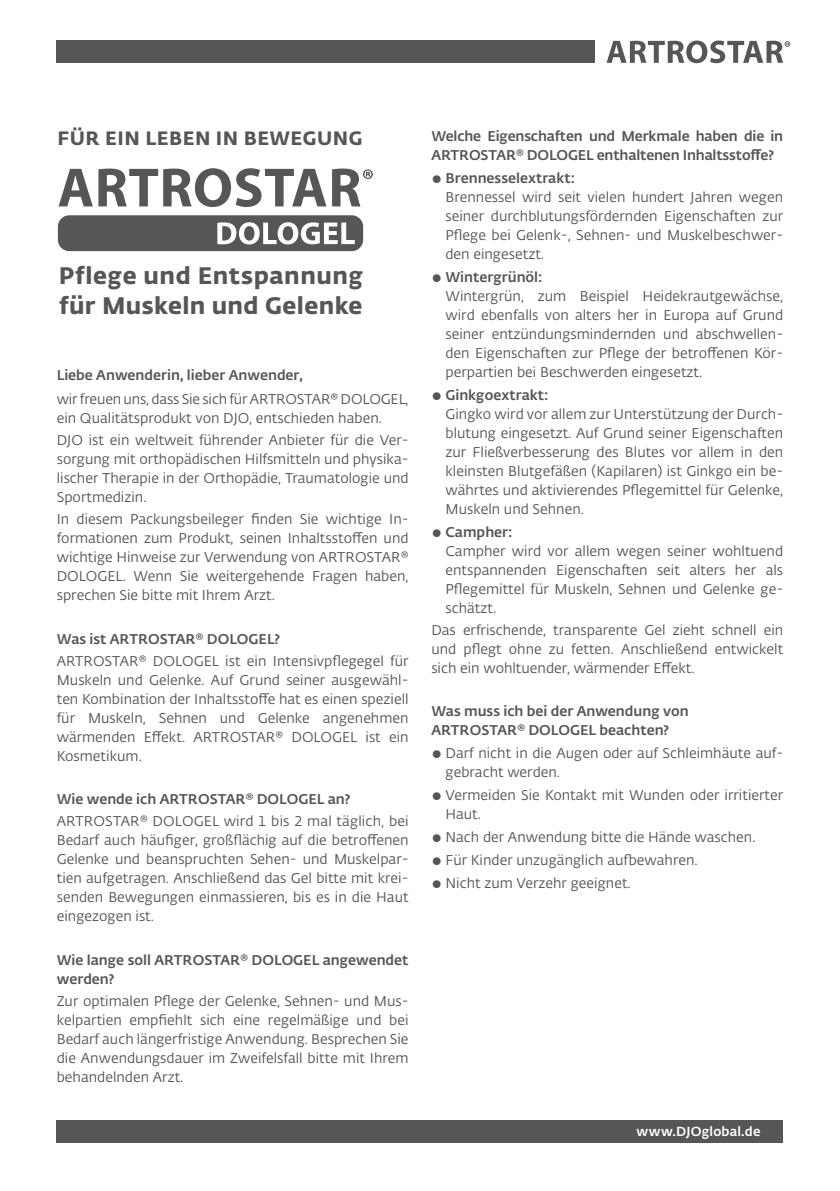
<style>
.page{position:relative;width:840px;height:1191px;background:#fff}
.page>*{position:absolute;margin:0;border:0;box-sizing:border-box;transform-origin:0 0}
.t1{font:700 23.6px/30px "Fedra Sans Alt Pro";letter-spacing:.025em;color:#565656}
.t2{font:700 19.2px "Fedra Sans Alt Pro";letter-spacing:.03em;color:#565656}
.t3{font:14px/19px "Fedra Sans Alt Pro";color:#565656}
.t4{font:500 14px/19px "Fedra Sans Alt Pro";color:#565656}
.t5{font:500 13px "Fedra Sans Alt Pro";letter-spacing:.01em;color:#fff}
.s1{font-weight:500}
</style>
<div class="page">
<div style="left:57px;top:41px;width:537px;height:22px;background:#565656"></div>
<svg style="left:606px;top:41px;width:183px;height:22px"></svg>
<div style="left:58px;top:215px;width:305px;height:36px;background:#565656;border-radius:11px"></div>
<svg style="left:59px;top:168px;width:313px;height:39px"></svg>
<div style="left:57px;top:1120px;width:725px;height:22px;background:#565656"></div>
<svg style="left:217px;top:222px;width:137px;height:22px"></svg>
<h2 class="t2" style="left:57px;top:123px;width:306px">FÜR EIN LEBEN IN BEWEGUNG</h2>
<h1 class="t1" style="left:59px;top:259px;width:306px">Pflege und Entspannung für Muskeln und Gelenke</h1>
<p class="t4" style="left:57px;top:364px;width:247px">Liebe Anwenderin, lieber Anwender,</p>
<p class="t3" style="left:57px;top:389px;width:353px">wir freuen uns, dass Sie sich für ARTROSTAR® DOLOGEL, ein Qualitätsprodukt von DJO, entschieden haben.</p>
<p class="t3" style="left:57px;top:430px;width:353px;text-align:justify">DJO ist ein weltweit führender Anbieter für die Ver&shy;sorgung mit orthopädischen Hilfsmitteln und physika&shy;lischer Therapie in der Orthopädie, Traumatologie und Sportmedizin.</p>
<p class="t3" style="left:57px;top:509px;width:353px;text-align:justify">In diesem Packungsbeileger finden Sie wichtige In&shy;formationen zum Produkt, seinen Inhaltsstoffen und wichtige Hinweise zur Verwendung von ARTROSTAR® DOLOGEL. Wenn Sie weitergehende Fragen haben, sprechen Sie bitte mit Ihrem Arzt.</p>
<p class="t4" style="left:57px;top:628px;width:225px">Was ist ARTROSTAR® DOLOGEL?</p>
<p class="t3" style="left:57px;top:650px;width:353px;text-align:justify">ARTROSTAR® DOLOGEL ist ein Intensivpflegegel für Muskeln und Gelenke. Auf Grund seiner ausgewähl&shy;ten Kombination der Inhaltsstoffe hat es einen speziell für Muskeln, Sehnen und Gelenke angenehmen wärmenden Effekt. ARTROSTAR® DOLOGEL ist ein Kosmetikum.</p>
<p class="t4" style="left:57px;top:789px;width:295px">Wie wende ich ARTROSTAR® DOLOGEL an?</p>
<p class="t3" style="left:57px;top:811px;width:353px">ARTROSTAR® DOLOGEL wird 1 bis 2 mal täglich, bei Bedarf auch häufiger, großflächig auf die betroffenen Gelenke und beanspruchten Sehen- und Muskelpar&shy;tien aufgetragen. Anschließend das Gel bitte mit krei&shy;senden Bewegungen einmassieren, bis es in die Haut eingezogen ist.</p>
<p class="t4" style="left:57px;top:949px;width:353px">Wie lange soll ARTROSTAR® DOLOGEL angewendet werden?</p>
<p class="t3" style="left:57px;top:990px;width:353px;text-align:justify">Zur optimalen Pflege der Gelenke, Sehnen- und Mus&shy;kelpartien empfiehlt sich eine regelmäßige und bei Bedarf auch längerfristige Anwendung. Besprechen Sie die Anwendungsdauer im Zweifelsfall bitte mit Ihrem behandelnden Arzt.</p>
<p class="t4" style="left:431px;top:126px;width:353px">Welche Eigenschaften und Merkmale haben die in<br>ARTROSTAR® DOLOGEL enthaltenen Inhaltsstoffe?</p>
<p class="t3" style="left:445px;top:168px;width:339px;text-indent:-14px">● <span class="s1">Brennesselextrakt:<br></span>Brennessel wird seit vielen hundert Jahren wegen seiner durchblutungsfördernden Eigenschaften zur Pflege bei Gelenk-, Sehnen- und Muskelbeschwer&shy;den eingesetzt.</p>
<p class="t3" style="left:445px;top:267px;width:339px;text-indent:-14px">● <span class="s1">Wintergrünöl:<br></span>Wintergrün, zum Beispiel Heidekrautgewächse, wird ebenfalls von alters her in Europa auf Grund seiner entzündungsmindernden und abschwellen&shy;den Eigenschaften zur Pflege der betroffenen Kör&shy;perpartien bei Beschwerden eingesetzt.</p>
<p class="t3" style="left:445px;top:385px;width:339px;text-indent:-14px">● <span class="s1">Ginkgoextrakt:<br></span>Gingko wird vor allem zur Unterstützung der Durch&shy;blutung eingesetzt. Auf Grund seiner Eigenschaften zur Fließverbesserung des Blutes vor allem in den kleinsten Blutgefäßen (Kapilaren) ist Ginkgo ein be&shy;währtes und aktivierendes Pflegemittel für Gelenke, Muskeln und Sehnen.</p>
<p class="t3" style="left:445px;top:522px;width:339px;text-indent:-14px">● <span class="s1">Campher:<br></span>Campher wird vor allem wegen seiner wohltuend entspannenden Eigenschaften seit alters her als Pflegemittel für Muskeln, Sehnen und Gelenke ge&shy;schätzt.</p>
<p class="t3" style="left:431px;top:620px;width:353px;text-align:justify">Das erfrischende, transparente Gel zieht schnell ein und pflegt ohne zu fetten. Anschließend entwickelt sich ein wohltuender, wärmender Effekt.</p>
<p class="t4" style="left:431px;top:701px;width:258px">Was muss ich bei der Anwendung von<br>ARTROSTAR® DOLOGEL beachten?</p>
<p class="t3" style="left:445px;top:743px;width:339px;text-indent:-14px">● Darf nicht in die Augen oder auf Schleimhäute auf&shy;gebracht werden.</p>
<p class="t3" style="left:445px;top:785px;width:339px;text-indent:-14px">● Vermeiden Sie Kontakt mit Wunden oder irritierter<br>Haut.</p>
<p class="t3" style="left:431px;top:827px;width:325px">● Nach der Anwendung bitte die Hände waschen.</p>
<p class="t3" style="left:431px;top:850px;width:268px">● Für Kinder unzugänglich aufbewahren.</p>
<p class="t3" style="left:431px;top:872px;width:201px">● Nicht zum Verzehr geeignet.</p>
<p class="t5" style="left:636px;top:1121px;width:125px">www.DJOglobal.de</p>
</div>
